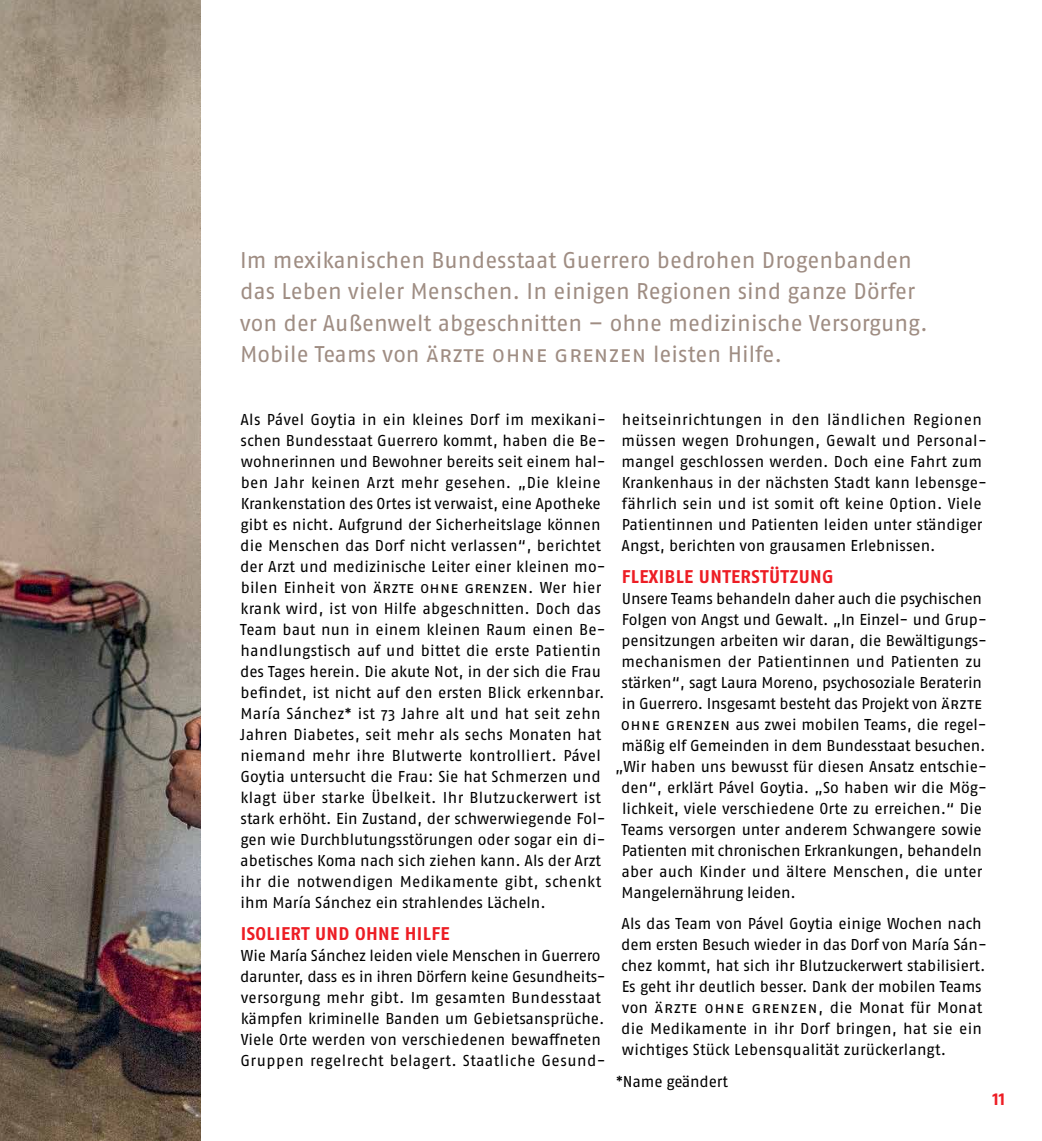
<style>
.page{position:relative;width:1042px;height:1141px;background:#fff}
.page>*{position:absolute;margin:0;border:0;box-sizing:border-box;transform-origin:0 0}
.t1{font:22.75px/31.5px "Fago OT";letter-spacing:.005em;color:#9f8d83}
.t2{font:700 18.38px "Fago OT";letter-spacing:.02em;color:#ed1d24}
.t3{font:700 17.5px "Fago OT";color:#ed1d24}
.t4{font:15.75px/21px "Fago OT";color:#000}
.t5{font:15.75px "Fago OT";letter-spacing:.02em;color:#000}
</style>
<div class="page">
<img style="left:0;top:0;width:200px;height:1141px">
<p class="t1" style="left:240px;top:244px;width:690px">Im mexikanischen Bundesstaat Guerrero bedrohen Drogenbanden das Leben vieler Menschen. In einigen Regionen sind ganze Dörfer von der Außenwelt abgeschnitten – ohne medizinische Versorgung.<br>Mobile Teams von Ärzte ohne Grenzen leisten Hilfe.</p>
<p class="t4" style="left:240px;top:409px;width:367px">Als Pável Goytia in ein kleines Dorf im mexikani&shy;schen Bundesstaat Guerrero kommt, haben die Be&shy;wohnerinnen und Bewohner bereits seit einem hal&shy;ben Jahr keinen Arzt mehr gesehen. „Die kleine Krankenstation des Ortes ist verwaist, eine Apotheke gibt es nicht. Aufgrund der Sicherheitslage können die Menschen das Dorf nicht verlassen“, berichtet der Arzt und medizinische Leiter einer kleinen mo&shy;bilen Einheit von ärzte ohne g renzen. Wer hier krank wird, ist von Hilfe abgeschnitten. Doch das Team baut nun in einem kleinen Raum einen Be&shy;handlungstisch auf und bittet die erste Patientin des Tages herein. Die akute Not, in der sich die Frau befindet, ist nicht auf den ersten Blick erkennbar.<br>María Sánchez* ist 73 Jahre alt und hat seit zehn Jahren Diabetes, seit mehr als sechs Monaten hat niemand mehr ihre Blutwerte kontrolliert. Pável Goytia untersucht die Frau: Sie hat Schmerzen und klagt über starke Übelkeit. Ihr Blutzuckerwert ist stark erhöht. Ein Zustand, der schwerwiegende Fol&shy;gen wie Durchblutungsstörungen oder sogar ein di&shy;abetisches Koma nach sich ziehen kann. Als der Arzt ihr die notwendigen Medikamente gibt, schenkt ihm María Sánchez ein strahlendes Lächeln.</p>
<p class="t2" style="left:241px;top:922px;width:210px">ISOLIERT UND OHNE HILFE</p>
<p class="t4" style="left:240px;top:945px;width:367px">Wie María Sánchez leiden viele Menschen in Guerrero darunter, dass es in ihren Dörfern keine Gesundheits&shy;versorgung mehr gibt. Im gesamten Bundesstaat kämpfen kriminelle Banden um Gebietsansprüche.<br>Viele Orte werden von verschiedenen bewaffneten Gruppen regelrecht belagert. Staatliche Gesund-</p>
<p class="t4" style="left:621px;top:409px;width:367px">heitseinrichtungen in den ländlichen Regionen müssen wegen Drohungen, Gewalt und Personal&shy;mangel geschlossen werden. Doch eine Fahrt zum Krankenhaus in der nächsten Stadt kann lebensge&shy;fährlich sein und ist somit oft keine Option. Viele Patientinnen und Patienten leiden unter ständiger Angst, berichten von grausamen Erlebnissen.</p>
<p class="t2" style="left:622px;top:565px;width:213px">FLEXIBLE UNTERSTÜTZUNG</p>
<p class="t4" style="left:622px;top:588px;width:362px">Unsere Teams behandeln daher auch die psychischen</p>
<p class="t4" style="left:622px;top:609px;width:366px">Folgen von Angst und Gewalt. „In Einzel- und Grup-</p>
<p class="t4" style="left:621px;top:630px;width:367px">pensitzungen arbeiten wir daran, die Bewältigungs-</p>
<p class="t4" style="left:621px;top:651px;width:362px">mechanismen der Patientinnen und Patienten zu</p>
<p class="t4" style="left:621px;top:672px;width:362px">stärken“, sagt Laura Moreno, psychosoziale Beraterin</p>
<p class="t4" style="left:622px;top:693px;width:362px">in Guerrero. Insgesamt besteht das Projekt von ärzte</p>
<p class="t5" style="left:621px;top:715px;width:367px">ohne g renzen aus zwei mobilen Teams, die regel-</p>
<p class="t4" style="left:621px;top:735px;width:366px">mäßig elf Gemeinden in dem Bundesstaat besuchen.</p>
<p class="t4" style="left:615px;top:756px;width:373px">„Wir haben uns bewusst für diesen Ansatz entschie-</p>
<p class="t4" style="left:621px;top:777px;width:367px">den“, erklärt Pável Goytia. „So haben wir die Mög-</p>
<p class="t4" style="left:622px;top:798px;width:361px">lichkeit, viele verschiedene Orte zu erreichen.“ Die</p>
<p class="t4" style="left:621px;top:819px;width:362px">Teams versorgen unter anderem Schwangere sowie</p>
<p class="t4" style="left:622px;top:840px;width:362px">Patienten mit chronischen Erkrankungen, behandeln</p>
<p class="t4" style="left:621px;top:861px;width:362px">aber auch Kinder und ältere Menschen, die unter</p>
<p class="t4" style="left:621px;top:882px;width:176px">Mangelernährung leiden.</p>
<p class="t4" style="left:621px;top:913px;width:367px">Als das Team von Pável Goytia einige Wochen nach dem ersten Besuch wieder in das Dorf von María Sán&shy;chez kommt, hat sich ihr Blutzuckerwert stabilisiert.<br>Es geht ihr deutlich besser. Dank der mobilen Teams von Ärzte ohne Grenzen, die Monat für Monat die Medikamente in ihr Dorf bringen, hat sie ein wichtiges Stück Lebensqualität zurückerlangt.</p>
<p class="t4" style="left:616px;top:1071px;width:114px">*Name geändert</p>
<p class="t3" style="left:992px;top:1089px;width:14px">11</p>
</div>
